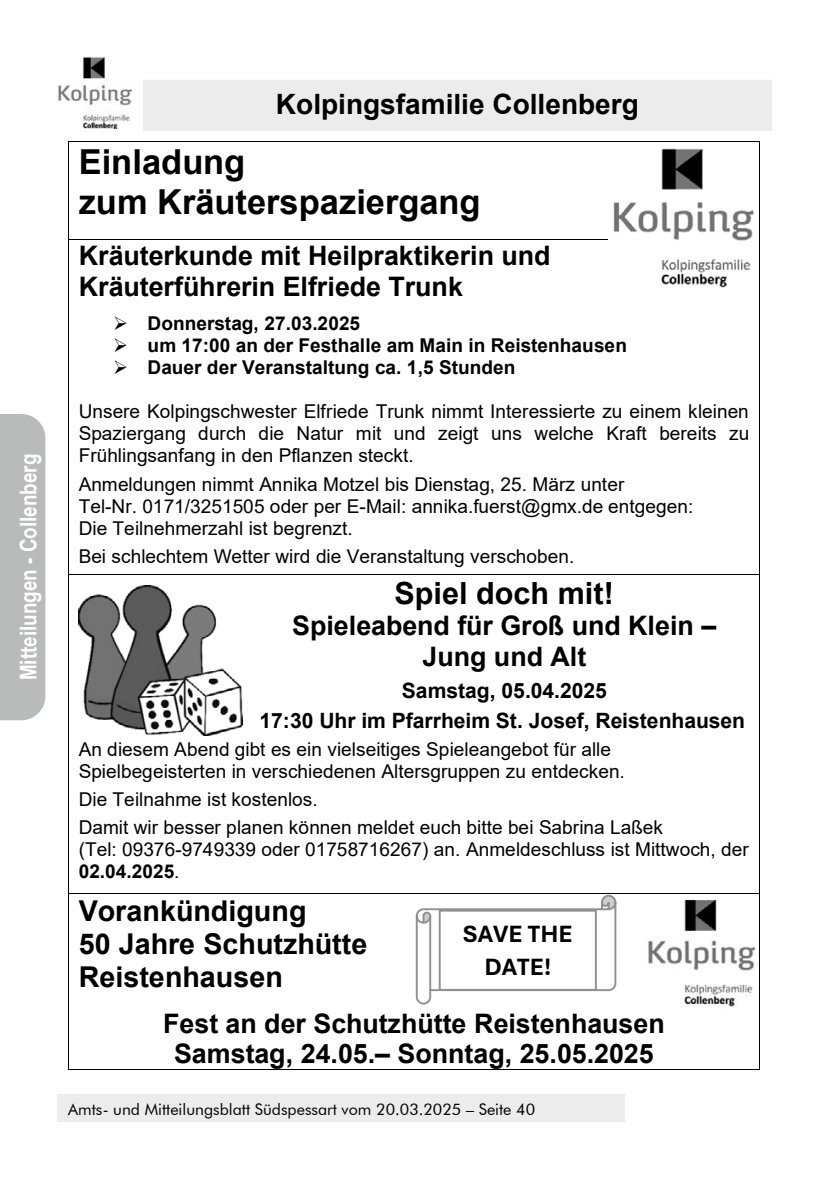
<style>
.page{position:relative;width:840px;height:1191px;background:#fff}
.page>*{position:absolute;margin:0;border:0;box-sizing:border-box;transform-origin:0 0}
.t1{font:700 34.4px/39.6px "Arial";color:#000}
.t2{font:700 30.6px "Arial";color:#000}
.t3{font:700 28.6px/33px "Arial";color:#000}
.t4{font:700 28px "Arial";color:#000}
.t5{font:700 26.8px/30.8px "Arial";color:#000;text-align:center}
.t6{font:700 24.8px/32.8px "Aptos";color:#000;text-align:center}
.t7{font:700 23px "Arial Narrow";color:#fff}
.t8{font:700 21.2px/30px "Arial";color:#000;text-align:center}
.t9{font:19px/22px "Arial";color:#000}
.t10{font:700 19px "Arial";color:#000}
.t11{font:16px "Futura BT";color:#000}
.s1{font-weight:700}
</style>
<div class="page">
<div style="left:57px;top:1095px;width:567px;height:27px;background:#ececec"></div>
<div style="left:143px;top:85px;width:628px;height:46px;background:#ececec"></div>
<div style="left:143px;top:80px;width:628px;height:46px;background:#ececec"></div>
<img style="left:58px;top:57px;width:73px;height:72px">
<hr style="left:69px;top:141px;width:690px;height:1px;background:#000">
<hr style="left:68px;top:142px;width:1px;height:97px;background:#000">
<hr style="left:759px;top:142px;width:1px;height:97px;background:#000">
<hr style="left:69px;top:239px;width:690px;height:1px;background:#000">
<hr style="left:68px;top:240px;width:1px;height:334px;background:#000">
<hr style="left:759px;top:240px;width:1px;height:334px;background:#000">
<hr style="left:69px;top:574px;width:690px;height:1px;background:#000">
<hr style="left:68px;top:575px;width:1px;height:318px;background:#000">
<hr style="left:759px;top:575px;width:1px;height:318px;background:#000">
<hr style="left:69px;top:893px;width:690px;height:1px;background:#000">
<hr style="left:68px;top:894px;width:1px;height:113px;background:#000">
<hr style="left:759px;top:894px;width:1px;height:113px;background:#000">
<hr style="left:68px;top:1007px;width:1px;height:62px;background:#000">
<hr style="left:69px;top:1069px;width:690px;height:1px;background:#000">
<hr style="left:759px;top:1007px;width:1px;height:62px;background:#000">
<img style="left:608px;top:148px;width:150px;height:140px">
<svg style="left:415px;top:894px;width:202px;height:111px"></svg>
<div style="left:439px;top:910px;width:156px;height:79px;background:#fff"></div>
<div style="left:438px;top:909px;width:158px;height:81px;border:2px solid #909090"></div>
<img style="left:78px;top:585px;width:164px;height:150px">
<img style="left:648px;top:899px;width:108px;height:108px">
<div style="left:0;top:414px;width:45px;height:306px;background:#b9baba"></div>
<p class="t7" style="left:11px;top:680px;width:228px;rotate:-90deg">Mitteilungen - Collenberg</p>
<h3 class="t4" style="left:276px;top:84px;width:364px">Kolpingsfamilie Collenberg</h3>
<h1 class="t1" style="left:79px;top:143px;width:403px">Einladung<br>zum Kräuterspaziergang</h1>
<h3 class="t5" style="left:79px;top:240px;width:473px;text-align:left">Kräuterkunde mit Heilpraktikerin und<br>Kräuterführerin Elfriede Trunk</h3>
<p class="t10" style="left:113px;top:310px;width:248px">➢ Donnerstag, 27.03.2025</p>
<p class="t10" style="left:113px;top:332px;width:515px">➢ um 17:00 an der Festhalle am Main in Reistenhausen</p>
<p class="t10" style="left:113px;top:354px;width:403px">➢ Dauer der Veranstaltung ca. 1,5 Stunden</p>
<p class="t9" style="left:79px;top:401px;width:671px;text-align:justify">Unsere Kolpingschwester Elfriede Trunk nimmt Interessierte zu einem kleinen Spaziergang durch die Natur mit und zeigt uns welche Kraft bereits zu Frühlingsanfang in den Pflanzen steckt.</p>
<p class="t9" style="left:79px;top:473px;width:615px">Anmeldungen nimmt Annika Motzel bis Dienstag, 25. März unter<br>Tel-Nr. 0171/3251505 oder per E-Mail: annika.fuerst@gmx.de entgegen:<br>Die Teilnehmerzahl ist begrenzt.</p>
<p class="t9" style="left:79px;top:545px;width:497px">Bei schlechtem Wetter wird die Veranstaltung verschoben.</p>
<h2 class="t2" style="left:394px;top:571px;width:221px">Spiel doch mit!</h2>
<h3 class="t5" style="left:292px;top:610px;width:426px">Spieleabend für Groß und Klein –<br>Jung und Alt</h3>
<p class="t8" style="left:259px;top:676px;width:487px">Samstag, 05.04.2025<br>17:30 Uhr im Pfarrheim St. Josef, Reistenhausen</p>
<p class="t9" style="left:79px;top:738px;width:547px">An diesem Abend gibt es ein vielseitiges Spieleangebot für alle<br>Spielbegeisterten in verschiedenen Altersgruppen zu entdecken.</p>
<p class="t9" style="left:79px;top:785px;width:585px;line-height:27.8px">Die Teilnahme ist kostenlos.<br>Damit wir besser planen können meldet euch bitte bei Sabrina Laßek</p>
<p class="t9" style="left:79px;top:837px;width:671px">(Tel: 09376-9749339 oder 01758716267) an. Anmeldeschluss ist Mittwoch, der<br><span class="s1">02.04.2025</span>.</p>
<h3 class="t3" style="left:79px;top:895px;width:290px">Vorankündigung<br>50 Jahre Schutzhütte<br>Reistenhausen</h3>
<h3 class="t5" style="left:163px;top:1008px;width:503px">Fest an der Schutzhütte Reistenhausen<br>Samstag, 24.05.– Sonntag, 25.05.2025</h3>
<h3 class="t6" style="left:462px;top:916px;width:111px">SAVE THE<br>DATE!</h3>
<p class="t11" style="left:68px;top:1099px;width:468px">Amts- und Mitteilungsblatt Südspessart vom 20.03.2025 – Seite 40</p>
</div>
